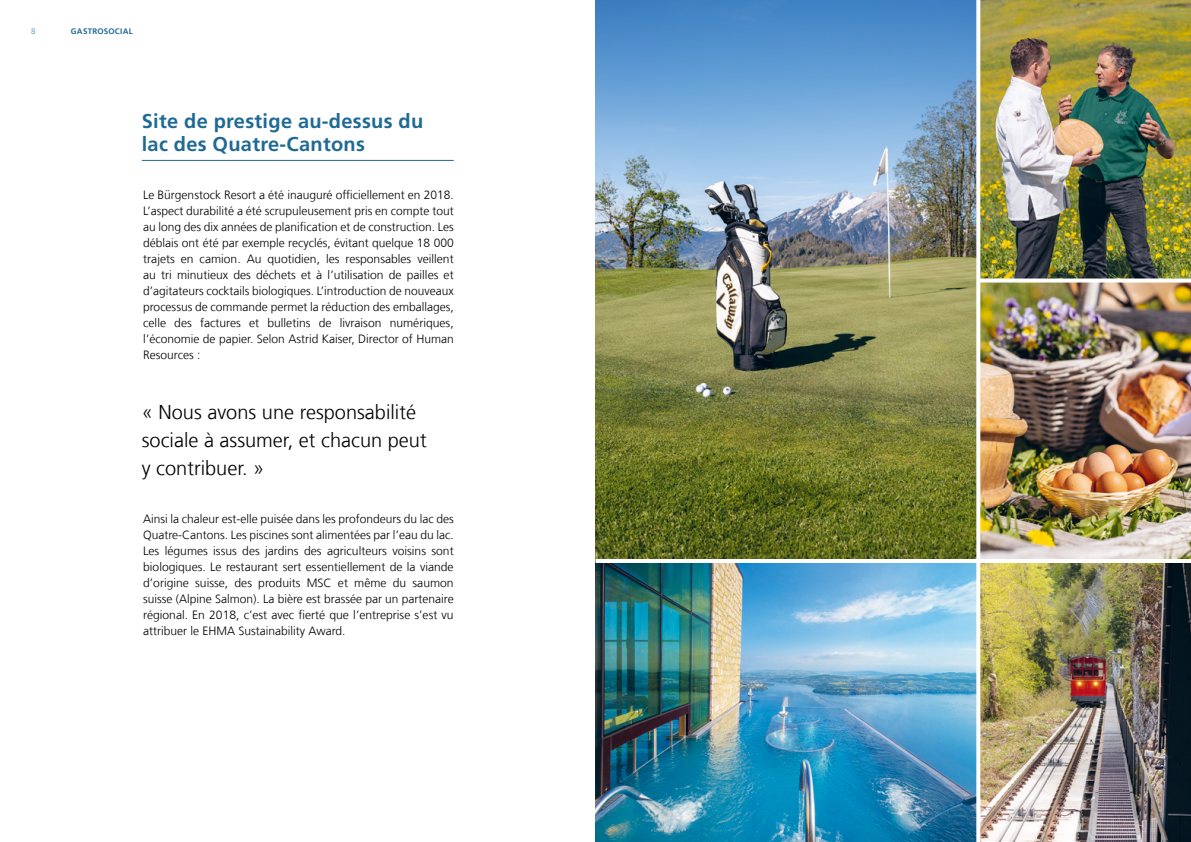
<style>
.page{position:relative;width:1191px;height:842px;background:#fff}
.page>*{position:absolute;margin:0;border:0;box-sizing:border-box;transform-origin:0 0}
.t1{font:300 20px/28px "Frutiger LT Com";color:#000}
.t2{font:700 20px/23px "Frutiger LT Com";letter-spacing:.015em;color:#1f6a95}
.t3{font:300 12px/16px "Frutiger LT Com";color:#000;text-align:justify}
.t4{font:700 8px "Frutiger LT Com";letter-spacing:.03em;color:#1f6a95}
.t5{font:300 8px "Frutiger LT Com";color:#4c87ab}
</style>
<div class="page">
<img style="left:980px;top:283px;width:211px;height:276px">
<img style="left:595px;top:0;width:381px;height:559px">
<img style="left:595px;top:563px;width:381px;height:279px">
<img style="left:980px;top:563px;width:211px;height:279px">
<img style="left:980px;top:0;width:211px;height:279px">
<svg style="left:976px;top:0;width:1px;height:842px"></svg>
<hr style="left:595px;top:559px;width:596px;height:4px;background:#fff">
<svg style="left:980px;top:282px;width:211px;height:1px"></svg>
<hr style="left:142px;top:160px;width:312px;height:1px;background:#1f6a95">
<p class="t5" style="left:31px;top:27px;width:6px">8</p>
<p class="t4" style="left:71px;top:27px;width:63px">GASTROSOCIAL</p>
<h1 class="t2" style="left:142px;top:110px;width:283px">Site de prestige au-dessus du lac des Quatre-Cantons</h1>
<p class="t3" style="left:143px;top:187px;width:312px">Le Bürgenstock Resort a été inauguré officiellement en 2018.<br>L’aspect durabilité a été scrupuleusement pris en compte tout au long des dix années de planification et de construction. Les déblais ont été par exemple recyclés, évitant quelque 18 000 trajets en camion. Au quotidien, les responsables veillent au tri minutieux des déchets et à l’utilisation de pailles et d’agitateurs cocktails biologiques. L’introduction de nouveaux processus de commande permet la réduction des emballages, celle des factures et bulletins de livraison numériques, l’économie de papier. Selon Astrid Kaiser, Director of Human Resources :</p>
<h1 class="t1" style="left:142px;top:398px;width:286px">« Nous avons une responsabilité sociale à assumer, et chacun peut y contribuer. »</h1>
<p class="t3" style="left:143px;top:511px;width:312px">Ainsi la chaleur est-elle puisée dans les profondeurs du lac des Quatre-Cantons. Les piscines sont alimentées par l’eau du lac.<br>Les légumes issus des jardins des agriculteurs voisins sont biologiques. Le restaurant sert essentiellement de la viande d’origine suisse, des produits MSC et même du saumon suisse (Alpine Salmon). La bière est brassée par un partenaire régional. En 2018, c’est avec fierté que l’entreprise s’est vu attribuer le EHMA Sustainability Award.</p>
</div>
